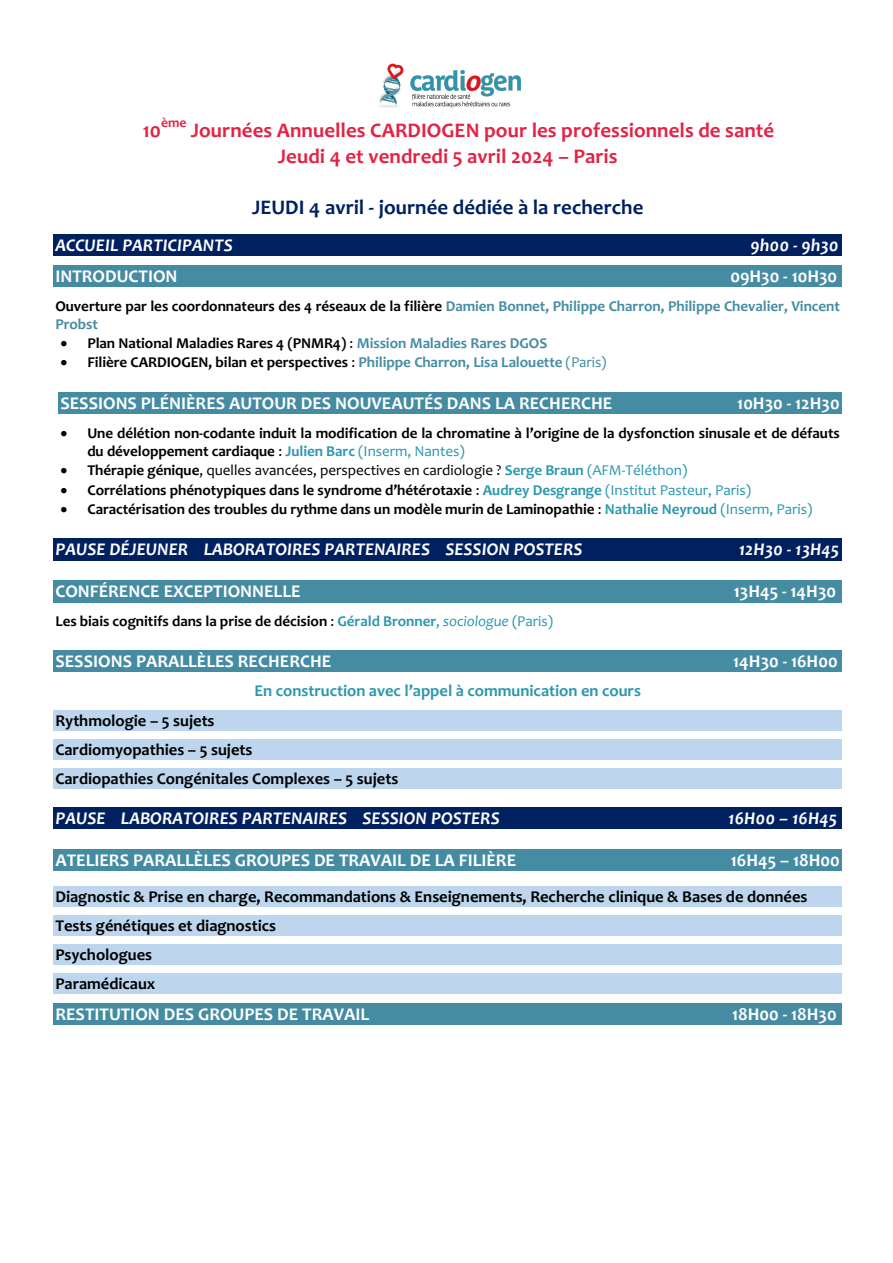
<style>
.page{position:relative;width:893px;height:1263px;background:#fff}
.page>*{position:absolute;margin:0;border:0;box-sizing:border-box;transform-origin:0 0}
.t1{font:700 20.85px/25.5px "Candara";letter-spacing:.005em;color:#e42244}
.t2{font:700 20.85px "Candara";letter-spacing:.005em;color:#002060}
.t3{font:700 18px "Candara";color:#fff}
.t4{font:italic 700 18px "Candara";color:#fff}
.t5{font:700 16.5px/29.2px "Candara";color:#000}
.t6{font:700 16.5px "Candara";color:#2b97af}
.t7{font:700 15.15px/18.3px "Candara";letter-spacing:-.005em;color:#000}
.t8{font:700 15.15px/18.3px "Candara";letter-spacing:-.005em;color:#458ca3}
.t9{font:15.15px "Candara";letter-spacing:-.005em;color:#000}
.t10{font:700 13.65px "Candara";color:#e42244}
.s1{color:#000}
.s2{font-weight:400}
.s3{color:#458ca3}
.s4{font-weight:400;color:#458ca3}
.s5{color:#2b97af}
.s6{font-weight:400;color:#2b97af}
.s7{font-weight:700}
.s8{font-weight:700;color:#2b97af}
.s9{font-weight:400;font-style:italic;color:#2b97af}
</style>
<div class="page">
<img style="left:378px;top:63px;width:143px;height:45px">
<div style="left:53px;top:234px;width:789px;height:22px;background:#002060"></div>
<div style="left:53px;top:265px;width:789px;height:22px;background:#458ca3"></div>
<div style="left:58px;top:392px;width:784px;height:22px;background:#458ca3"></div>
<div style="left:53px;top:538px;width:789px;height:22px;background:#002060"></div>
<div style="left:53px;top:580px;width:789px;height:22px;background:#458ca3"></div>
<div style="left:53px;top:650px;width:789px;height:22px;background:#458ca3"></div>
<div style="left:53px;top:710px;width:789px;height:20px;background:#bdd6ee"></div>
<div style="left:53px;top:739px;width:789px;height:21px;background:#bdd6ee"></div>
<div style="left:53px;top:769px;width:789px;height:20px;background:#bdd6ee"></div>
<div style="left:53px;top:807px;width:789px;height:22px;background:#002060"></div>
<div style="left:53px;top:849px;width:789px;height:22px;background:#458ca3"></div>
<div style="left:53px;top:886px;width:789px;height:20px;background:#bdd6ee"></div>
<div style="left:53px;top:915px;width:789px;height:20px;background:#bdd6ee"></div>
<div style="left:53px;top:945px;width:789px;height:20px;background:#bdd6ee"></div>
<div style="left:53px;top:974px;width:789px;height:20px;background:#bdd6ee"></div>
<div style="left:53px;top:1003px;width:789px;height:22px;background:#458ca3"></div>
<p class="t10" style="left:161px;top:118px;width:27px">ème</p>
<h1 class="t1" style="left:278px;top:120px;width:498px;text-indent:-87px">Journées Annuelles CARDIOGEN pour les professionnels de santé<br>Jeudi 4 et vendredi 5 avril 2024 – Paris</h1>
<h1 class="t2" style="left:252px;top:199px;width:393px">JEUDI 4 avril - journée dédiée à la recherche</h1>
<p class="t4" style="left:55px;top:238px;width:179px">ACCUEIL PARTICIPANTS</p>
<p class="t4" style="left:750px;top:238px;width:90px">9h00 - 9h30</p>
<p class="t3" style="left:55px;top:269px;width:124px">INTRODUCTION</p>
<p class="t3" style="left:730px;top:269px;width:108px">09H30 - 10H30</p>
<p class="t8" style="left:55px;top:298px;width:786px"><span class="s1">Ouverture par les coordonnateurs des 4 réseaux de la filière</span> Damien Bonnet, Philippe Charron, Philippe Chevalier, Vincent<br>Probst</p>
<p class="t7" style="left:60px;top:336px;width:488px">• Plan National Maladies Rares 4 (PNMR4) <span class="s2">:</span> <span class="s3">Mission Maladies Rares DGOS</span></p>
<p class="t7" style="left:60px;top:355px;width:548px">• Filière CARDIOGEN, bilan et perspectives <span class="s2">:</span> <span class="s3">Philippe Charron, Lisa Lalouette</span> <span class="s4">(Paris)</span></p>
<p class="t3" style="left:60px;top:396px;width:553px">SESSIONS PLÉNIÈRES AUTOUR DES NOUVEAUTÉS DANS LA RECHERCHE</p>
<p class="t3" style="left:737px;top:396px;width:104px">10H30 - 12H30</p>
<p class="t7" style="left:87px;top:425px;width:754px;text-indent:-27px">• Une délétion non-codante induit la modification de la chromatine à l’origine de la dysfonction sinusale et de défauts du développement cardiaque <span class="s2">:</span> <span class="s5">Julien Barc</span> <span class="s6">(Inserm, Nantes)</span></p>
<p class="t9" style="left:60px;top:464px;width:628px">• <span class="s7">Thérapie génique</span>, quelles avancées, perspectives en cardiologie ? <span class="s8">Serge Braun</span> <span class="s5">(AFM-Téléthon)</span></p>
<p class="t7" style="left:60px;top:482px;width:692px">• Corrélations phénotypiques dans le syndrome d’hétérotaxie <span class="s2">:</span> <span class="s5">Audrey Desgrange</span> <span class="s6">(Institut Pasteur, Paris)</span></p>
<p class="t7" style="left:60px;top:501px;width:753px">• Caractérisation des troubles du rythme dans un modèle murin de Laminopathie <span class="s2">:</span> <span class="s5">Nathalie Neyroud</span> <span class="s6">(Inserm, Paris)</span></p>
<p class="t4" style="left:55px;top:542px;width:529px">PAUSE DÉJEUNER LABORATOIRES PARTENAIRES SESSION POSTERS</p>
<p class="t4" style="left:739px;top:542px;width:102px">12H30 - 13H45</p>
<p class="t3" style="left:55px;top:584px;width:247px">CONFÉRENCE EXCEPTIONNELLE</p>
<p class="t3" style="left:734px;top:584px;width:104px">13H45 - 14H30</p>
<p class="t7" style="left:55px;top:613px;width:499px">Les biais cognitifs dans la prise de décision <span class="s2">:</span> <span class="s5">Gérald Bronner</span><span class="s6">,</span> <span class="s9">sociologue</span> <span class="s6">(Paris)</span></p>
<p class="t3" style="left:55px;top:654px;width:277px">SESSIONS PARALLÈLES RECHERCHE</p>
<p class="t3" style="left:733px;top:654px;width:106px">14H30 - 16H00</p>
<p class="t6" style="left:254px;top:684px;width:388px">En construction avec l’appel à communication en cours</p>
<p class="t5" style="left:55px;top:707px;width:344px">Rythmologie – 5 sujets<br>Cardiomyopathies – 5 sujets<br>Cardiopathies Congénitales Complexes – 5 sujets</p>
<p class="t4" style="left:55px;top:811px;width:446px">PAUSE LABORATOIRES PARTENAIRES SESSION POSTERS</p>
<p class="t4" style="left:728px;top:811px;width:110px">16H00 – 16H45</p>
<p class="t3" style="left:55px;top:853px;width:462px">ATELIERS PARALLÈLES GROUPES DE TRAVAIL DE LA FILIÈRE</p>
<p class="t3" style="left:731px;top:853px;width:110px">16H45 – 18H00</p>
<p class="t5" style="left:55px;top:883px;width:753px">Diagnostic &amp; Prise en charge, Recommandations &amp; Enseignements, Recherche clinique &amp; Bases de données Tests génétiques et diagnostics<br>Psychologues<br>Paramédicaux</p>
<p class="t3" style="left:55px;top:1007px;width:315px">RESTITUTION DES GROUPES DE TRAVAIL</p>
<p class="t3" style="left:732px;top:1007px;width:106px">18H00 - 18H30</p>
<h1 class="t1" style="left:143px;top:120px;width:20px">10</h1>
</div>
